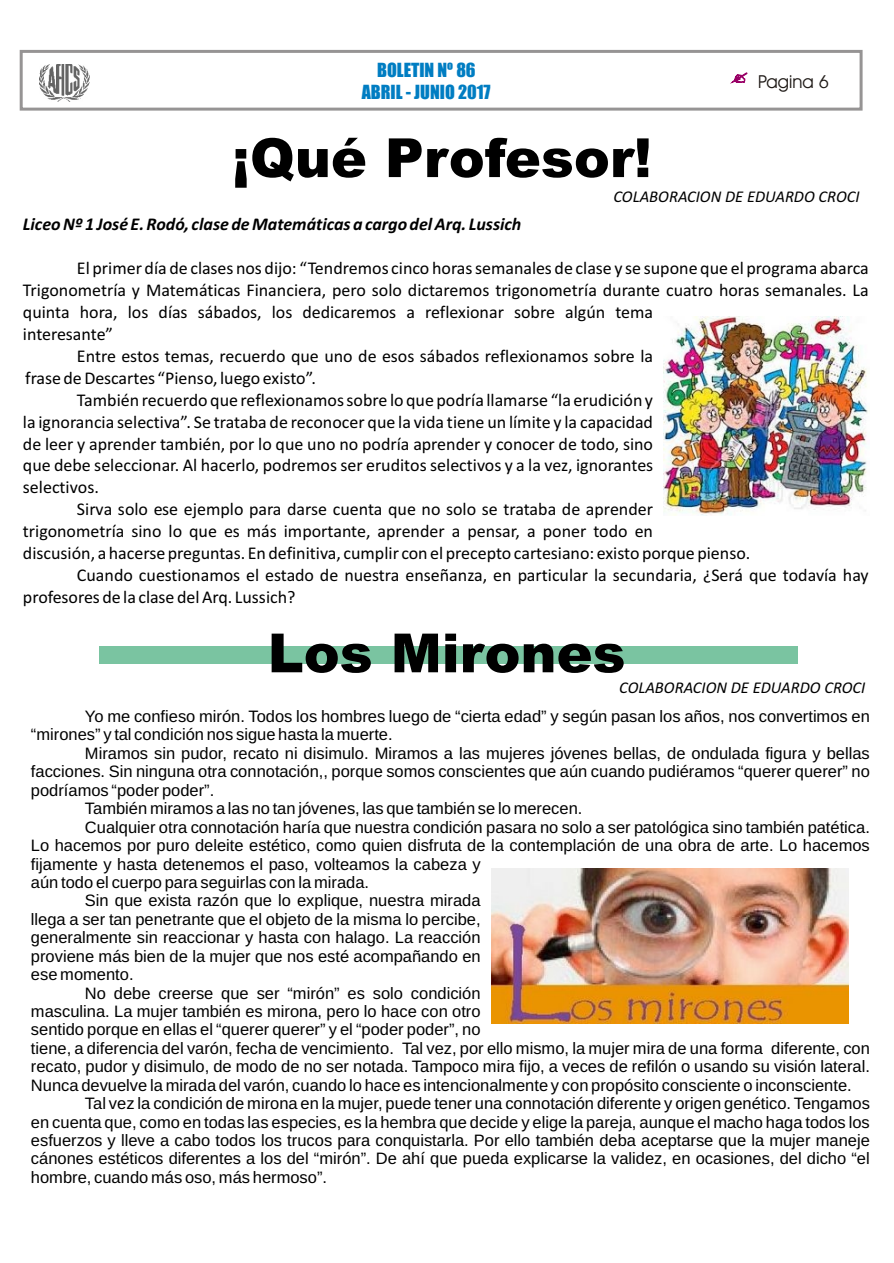
<style>
.page{position:relative;width:894px;height:1263px;background:#fff}
.page>*{position:absolute;margin:0;border:0;box-sizing:border-box;transform-origin:0 0}
.t1{font:900 54px "Arial";color:#000}
.t2{font:18px "Calibri";color:#000}
.t3{font:italic 700 18px "Calibri";color:#000}
.t4{font:18px/21.9px "Impact";color:#007dc2;text-align:center}
.t5{font:18px "Avant Garde Bk BT";color:#1f1a17}
.t6{font:16.5px/18.5px "Arimo";color:#000}
.t7{font:italic 16.5px "Calibri";color:#000}
</style>
<div class="page">
<div style="left:20px;top:50px;width:843px;height:61px;border:3px solid #969494"></div>
<svg style="left:731px;top:73px;width:16px;height:10px"></svg>
<div style="left:99px;top:646px;width:698px;height:18px;background:#7ac4a1"></div>
<img style="left:40px;top:64px;width:49px;height:38px">
<img style="left:664px;top:316px;width:204px;height:200px">
<img style="left:492px;top:869px;width:356px;height:154px">
<p class="t4" style="left:362px;top:60px;width:130px">BOLETIN Nº 86<br>ABRIL - JUNIO 2017</p>
<p class="t5" style="left:758px;top:74px;width:72px">Pagina 6</p>
<h1 class="t1" style="left:232px;top:138px;width:421px">¡Qué Profesor!</h1>
<p class="t7" style="left:614px;top:190px;width:248px">COLABORACION DE EDUARDO CROCI</p>
<p class="t3" style="left:23px;top:216px;width:500px">Liceo Nº 1 José E. Rodó, clase de Matemáticas a cargo del Arq. Lussich</p>
<p class="t2" style="left:77px;top:260px;width:793px">El primer día de clases nos dijo: “Tendremos cinco horas semanales de clase y se supone que el programa abarca</p>
<p class="t2" style="left:23px;top:282px;width:847px">Trigonometría y Matemáticas Financiera, pero solo dictaremos trigonometría durante cuatro horas semanales. La</p>
<p class="t2" style="left:23px;top:304px;width:632px">quinta hora, los días sábados, los dedicaremos a reflexionar sobre algún tema</p>
<p class="t2" style="left:23px;top:326px;width:92px">interesante”</p>
<p class="t2" style="left:77px;top:348px;width:578px">Entre estos temas, recuerdo que uno de esos sábados reflexionamos sobre la</p>
<p class="t2" style="left:25px;top:370px;width:292px">frase de Descartes “Pienso, luego existo”.</p>
<p class="t2" style="left:77px;top:392px;width:578px">También recuerdo que reflexionamos sobre lo que podría llamarse “la erudición y</p>
<p class="t2" style="left:23px;top:414px;width:632px">la ignorancia selectiva”. Se trataba de reconocer que la vida tiene un límite y la capacidad</p>
<p class="t2" style="left:23px;top:436px;width:632px">de leer y aprender también, por lo que uno no podría aprender y conocer de todo, sino</p>
<p class="t2" style="left:23px;top:458px;width:632px">que debe seleccionar. Al hacerlo, podremos ser eruditos selectivos y a la vez, ignorantes</p>
<p class="t2" style="left:23px;top:480px;width:78px">selectivos.</p>
<p class="t2" style="left:77px;top:502px;width:578px">Sirva solo ese ejemplo para darse cuenta que no solo se trataba de aprender</p>
<p class="t2" style="left:23px;top:524px;width:632px">trigonometría sino lo que es más importante, aprender a pensar, a poner todo en</p>
<p class="t2" style="left:23px;top:546px;width:729px">discusión, a hacerse preguntas. En definitiva, cumplir con el precepto cartesiano: existo porque pienso.</p>
<p class="t2" style="left:77px;top:568px;width:793px">Cuando cuestionamos el estado de nuestra enseñanza, en particular la secundaria, ¿Será que todavía hay</p>
<p class="t2" style="left:23px;top:590px;width:274px">profesores de la clase del Arq. Lussich?</p>
<h1 class="t1" style="left:268px;top:634px;width:359px">Los Mirones</h1>
<p class="t7" style="left:619px;top:681px;width:248px">COLABORACION DE EDUARDO CROCI</p>
<p class="t6" style="left:31px;top:709px;width:840px;text-indent:54px">Yo me confieso mirón. Todos los hombres luego de “cierta edad” y según pasan los años, nos convertimos en “mirones” y tal condición nos sigue hasta la muerte.</p>
<p class="t6" style="left:85px;top:745px;width:786px">Miramos sin pudor, recato ni disimulo. Miramos a las mujeres jóvenes bellas, de ondulada figura y bellas</p>
<p class="t6" style="left:31px;top:764px;width:840px">facciones. Sin ninguna otra connotación,, porque somos conscientes que aún cuando pudiéramos “querer querer” no</p>
<p class="t6" style="left:31px;top:782px;width:185px">podríamos “poder poder”.</p>
<p class="t6" style="left:85px;top:801px;width:499px">También miramos a las no tan jóvenes, las que también se lo merecen.</p>
<p class="t6" style="left:85px;top:819px;width:787px">Cualquier otra connotación haría que nuestra condición pasara no solo a ser patológica sino también patética.</p>
<p class="t6" style="left:31px;top:838px;width:840px">Lo hacemos por puro deleite estético, como quien disfruta de la contemplación de una obra de arte. Lo hacemos</p>
<p class="t6" style="left:31px;top:856px;width:451px">fijamente y hasta detenemos el paso, volteamos la cabeza y</p>
<p class="t6" style="left:31px;top:874px;width:340px">aún todo el cuerpo para seguirlas con la mirada.</p>
<p class="t6" style="left:85px;top:893px;width:397px">Sin que exista razón que lo explique, nuestra mirada</p>
<p class="t6" style="left:31px;top:911px;width:451px">llega a ser tan penetrante que el objeto de la misma lo percibe,</p>
<p class="t6" style="left:31px;top:930px;width:451px">generalmente sin reaccionar y hasta con halago. La reacción</p>
<p class="t6" style="left:31px;top:948px;width:451px">proviene más bien de la mujer que nos esté acompañando en</p>
<p class="t6" style="left:31px;top:967px;width:104px">ese momento.</p>
<p class="t6" style="left:85px;top:985px;width:397px">No debe creerse que ser “mirón” es solo condición</p>
<p class="t6" style="left:31px;top:1003px;width:451px">masculina. La mujer también es mirona, pero lo hace con otro</p>
<p class="t6" style="left:31px;top:1022px;width:451px">sentido porque en ellas el “querer querer” y el “poder poder”, no</p>
<p class="t6" style="left:31px;top:1040px;width:840px">tiene, a diferencia del varón, fecha de vencimiento. Tal vez, por ello mismo, la mujer mira de una forma diferente, con</p>
<p class="t6" style="left:31px;top:1059px;width:841px">recato, pudor y disimulo, de modo de no ser notada. Tampoco mira fijo, a veces de refilón o usando su visión lateral.</p>
<p class="t6" style="left:31px;top:1077px;width:822px">Nunca devuelve la mirada del varón, cuando lo hace es intencionalmente y con propósito consciente o inconsciente.</p>
<p class="t6" style="left:85px;top:1096px;width:786px">Tal vez la condición de mirona en la mujer, puede tener una connotación diferente y origen genético. Tengamos</p>
<p class="t6" style="left:31px;top:1114px;width:840px">en cuenta que, como en todas las especies, es la hembra que decide y elige la pareja, aunque el macho haga todos los</p>
<p class="t6" style="left:31px;top:1133px;width:840px">esfuerzos y lleve a cabo todos los trucos para conquistarla. Por ello también deba aceptarse que la mujer maneje</p>
<p class="t6" style="left:31px;top:1151px;width:840px">cánones estéticos diferentes a los del “mirón”. De ahí que pueda explicarse la validez, en ocasiones, del dicho “el</p>
<p class="t6" style="left:31px;top:1169px;width:298px">hombre, cuando más oso, más hermoso”.</p>
</div>
